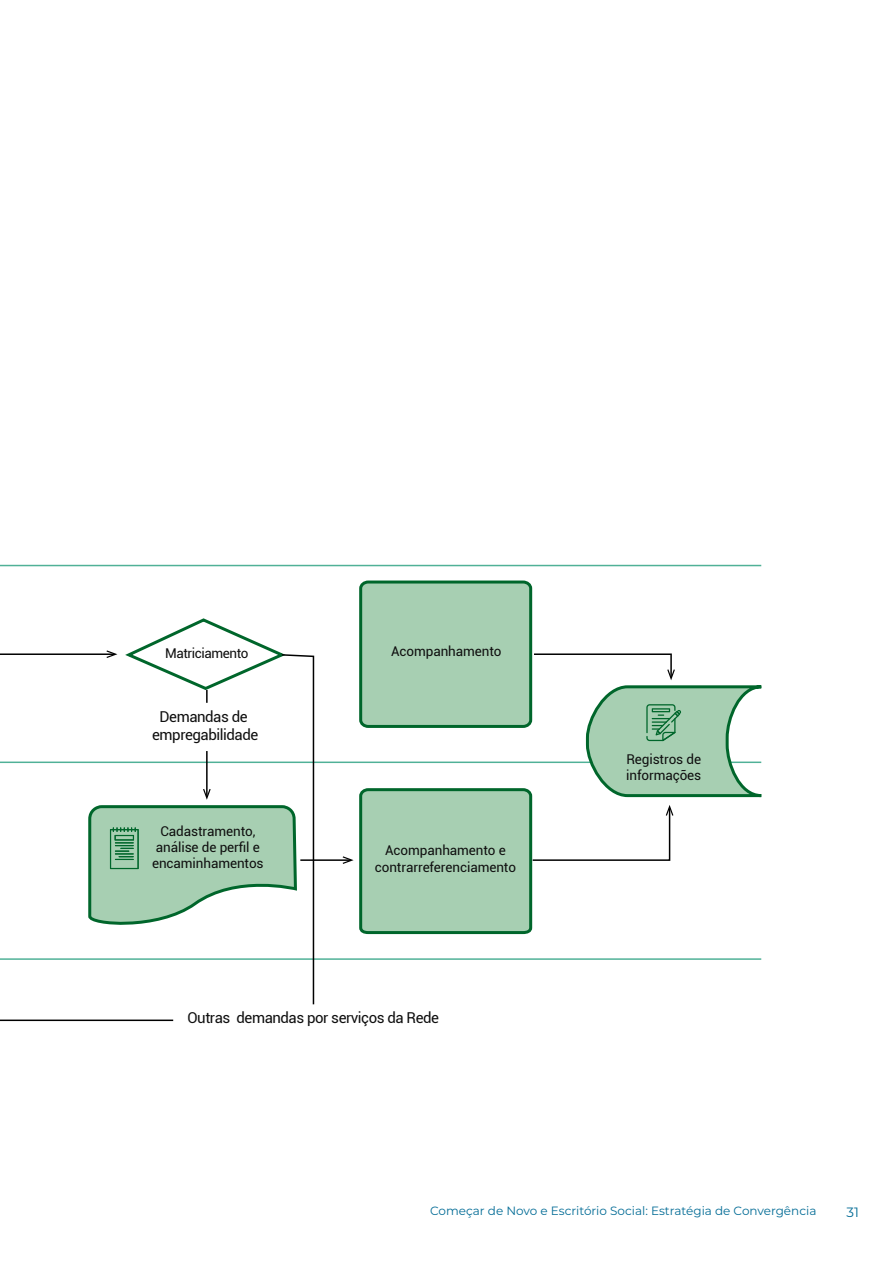
<style>
.page{position:relative;width:893px;height:1263px;background:#fff}
.page>*{position:absolute;margin:0;border:0;box-sizing:border-box;transform-origin:0 0}
.t1{font:15px/18px "Roboto";letter-spacing:-.03em;color:#0f0f0f;text-align:center}
.t2{font:13.5px/16.2px "Roboto";letter-spacing:-.005em;color:#0f0f0f;text-align:center}
.t3{font:13.5px "Roboto";letter-spacing:-.03em;color:#0f0f0f}
.t4{font:13.5px "Montserrat";color:#036c96}
.t5{font:12px "Montserrat";color:#036c96}
</style>
<div class="page">
<hr style="left:0;top:565px;width:761px;height:1px;background:#50b197">
<hr style="left:0;top:761px;width:761px;height:2px;background:#50b197">
<hr style="left:0;top:653px;width:114px;height:2px;background:#000">
<hr style="left:0;top:958px;width:761px;height:2px;background:#50b197">
<hr style="left:0;top:1019px;width:173px;height:2px;background:#000">
<hr style="left:300px;top:859px;width:50px;height:2px;background:#000">
<svg style="left:87px;top:618px;width:228px;height:387px"></svg>
<svg style="left:343px;top:580px;width:418px;height:355px"></svg>
<p class="t3" style="left:165px;top:644px;width:85px">Matriciamento</p>
<p class="t2" style="left:391px;top:643px;width:112px">Acompanhamento</p>
<p class="t1" style="left:152px;top:707px;width:108px">Demandas de empregabilidade</p>
<p class="t2" style="left:152px;top:822px;width:113px">Cadastramento, análise de perfil e encaminhamentos</p>
<p class="t2" style="left:375px;top:842px;width:143px">Acompanhamento e contrarreferenciamento</p>
<p class="t1" style="left:188px;top:1008px;width:253px">Outras demandas por serviços da Rede</p>
<p class="t2" style="left:626px;top:751px;width:77px;text-align:left">Registros de informações</p>
<p class="t5" style="left:430px;top:1202px;width:388px">Começar de Novo e Escritório Social: Estratégia de Convergência</p>
<p class="t4" style="left:846px;top:1202px;width:14px">31</p>
</div>
